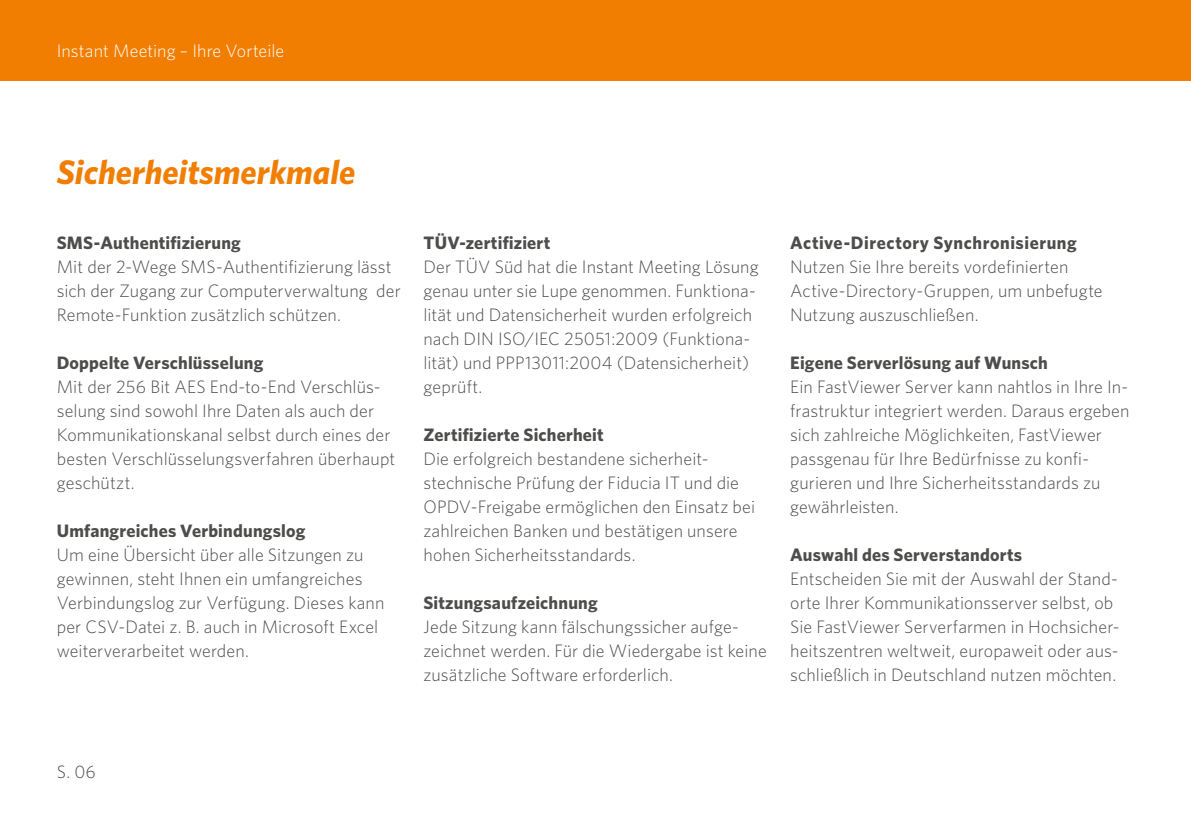
<style>
.page{position:relative;width:1191px;height:840px;background:#fff}
.page>*{position:absolute;margin:0;border:0;box-sizing:border-box;transform-origin:0 0}
.t1{font:italic 700 34px "Whitney";color:#f17e00}
.t2{font:300 18px/24px "Whitney";letter-spacing:.005em;color:#4d4d4c}
.t3{font:700 18px "Whitney";letter-spacing:.01em;color:#4d4d4c}
.t4{font:700 18px "Whitney";letter-spacing:.03em;color:#4d4d4c}
.t5{font:300 18px "Whitney";letter-spacing:.005em;color:#fff}
</style>
<div class="page">
<div style="left:0;top:0;width:1191px;height:80px;background:#f17e00"></div>
<p class="t5" style="left:57px;top:38px;width:229px">Instant Meeting – Ihre Vorteile</p>
<h1 class="t1" style="left:57px;top:150px;width:300px">Sicherheitsmerkmale</h1>
<p class="t3" style="left:57px;top:230px;width:185px">SMS-Authentifizierung</p>
<p class="t2" style="left:57px;top:254px;width:345px">Mit der 2-Wege SMS-Authentifizierung lässt sich der Zugang zur Computerverwaltung der<br>Remote-Funktion zusätzlich schützen.</p>
<p class="t3" style="left:57px;top:350px;width:208px">Doppelte Verschlüsselung</p>
<p class="t2" style="left:57px;top:374px;width:340px">Mit der 256 Bit AES End-to-End Verschlüs&shy;selung sind sowohl Ihre Daten als auch der Kommunikationskanal selbst durch eines der besten Verschlüsselungsverfahren überhaupt geschützt.</p>
<p class="t3" style="left:57px;top:518px;width:250px">Umfangreiches Verbindungslog</p>
<p class="t2" style="left:57px;top:542px;width:329px">Um eine Übersicht über alle Sitzungen zu gewinnen, steht Ihnen ein umfangreiches Verbindungslog zur Verfügung. Dieses kann per CSV-Datei z. B. auch in Microsoft Excel weiterverarbeitet werden.</p>
<p class="t3" style="left:423px;top:230px;width:128px">TÜV-zertifiziert</p>
<p class="t2" style="left:423px;top:254px;width:337px">Der TÜV Süd hat die Instant Meeting Lösung genau unter sie Lupe genommen. Funktiona&shy;lität und Datensicherheit wurden erfolgreich nach DIN ISO/IEC 25051:2009 (Funktiona&shy;lität) und PPP13011:2004 (Datensicherheit) geprüft.</p>
<p class="t3" style="left:423px;top:422px;width:182px">Zertifizierte Sicherheit</p>
<p class="t2" style="left:423px;top:446px;width:333px">Die erfolgreich bestandene sicherheit&shy;stechnische Prüfung der Fiducia IT und die OPDV-Freigabe ermöglichen den Einsatz bei zahlreichen Banken und bestätigen unsere hohen Sicherheitsstandards.</p>
<p class="t3" style="left:423px;top:590px;width:176px">Sitzungsaufzeichnung</p>
<p class="t2" style="left:423px;top:614px;width:345px">Jede Sitzung kann fälschungssicher aufge&shy;zeichnet werden. Für die Wiedergabe ist keine zusätzliche Software erforderlich.</p>
<p class="t4" style="left:790px;top:230px;width:288px">Active-Directory Synchronisierung</p>
<p class="t2" style="left:790px;top:254px;width:314px">Nutzen Sie Ihre bereits vordefinierten<br>Active-Directory-Gruppen, um unbefugte<br>Nutzung auszuschließen.</p>
<p class="t3" style="left:790px;top:350px;width:259px">Eigene Serverlösung auf Wunsch</p>
<p class="t2" style="left:790px;top:374px;width:341px">Ein FastViewer Server kann nahtlos in Ihre In&shy;frastruktur integriert werden. Daraus ergeben sich zahlreiche Möglichkeiten, FastViewer passgenau für Ihre Bedürfnisse zu konfi&shy;gurieren und Ihre Sicherheitsstandards zu gewährleisten.</p>
<p class="t3" style="left:790px;top:542px;width:233px">Auswahl des Serverstandorts</p>
<p class="t2" style="left:790px;top:566px;width:331px">Entscheiden Sie mit der Auswahl der Stand&shy;orte Ihrer Kommunikationsserver selbst, ob Sie FastViewer Serverfarmen in Hochsicher&shy;heitszentren weltweit, europaweit oder aus&shy;schließlich in Deutschland nutzen möchten.</p>
<p class="t2" style="left:57px;top:758px;width:41px">S. 06</p>
</div>
